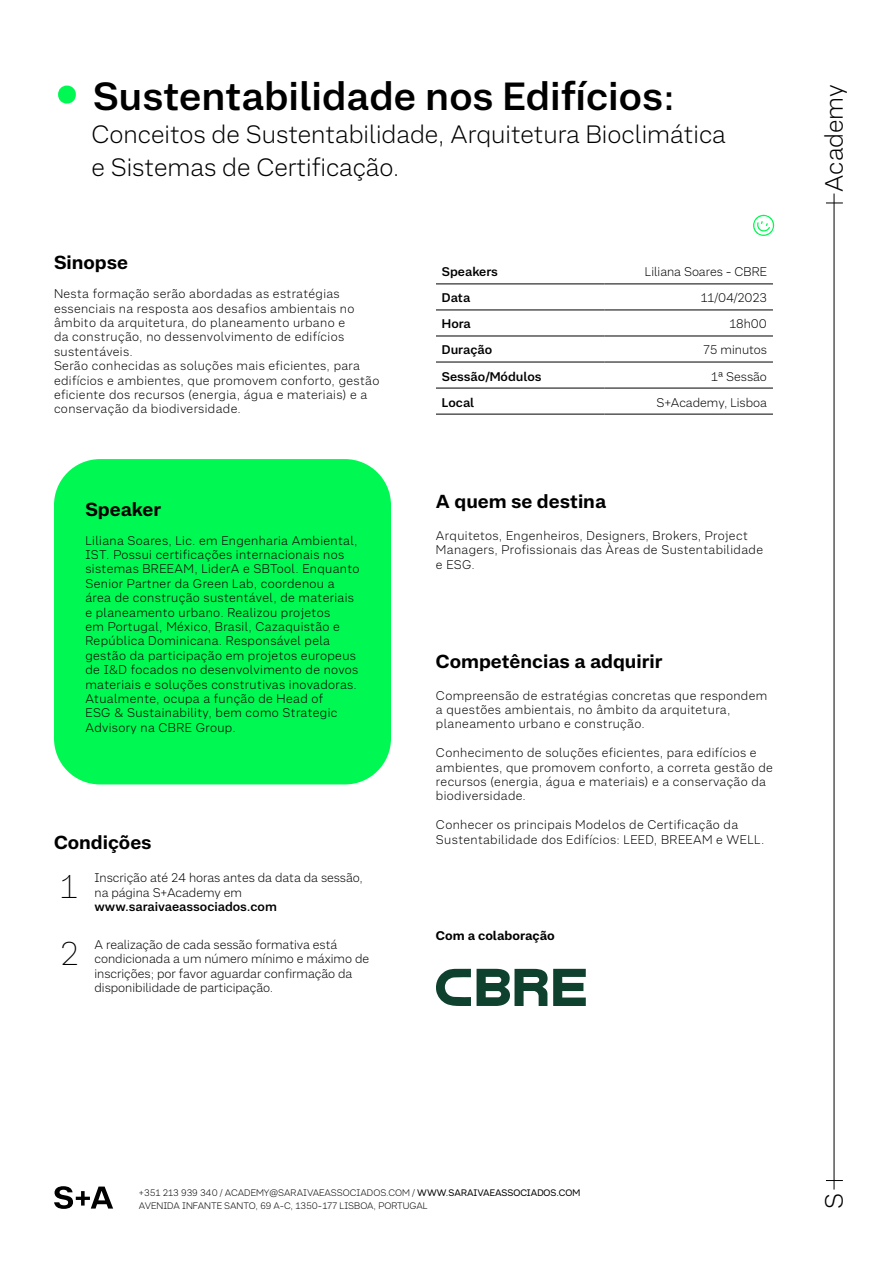
<style>
.page{position:relative;width:893px;height:1263px;background:#fff}
.page>*{position:absolute;margin:0;border:0;box-sizing:border-box;transform-origin:0 0}
.t1{font:500 37.5px "SA25";color:#000}
.t2{font:200 31.5px "SA25";color:#000}
.t3{font:300 24px/33px "SA25";color:#000}
.t4{font:700 18px "SA25";color:#000}
.t5{font:300 12px/14.4px "SA25";letter-spacing:.03em;color:#000}
.t6{font:300 12px/14.4px "SA25";color:#000}
.t7{font:500 12px "SA25";color:#000}
.t8{font:700 12px "SA25";color:#000}
.t9{font:300 9px/13.5px "SA25";color:#000}
.s1{font-weight:700;font-size:54px;color:#00f853}
.s2{font-weight:400}
</style>
<div class="page">
<hr style="left:834px;top:194px;width:1px;height:995px;background:#000">
<svg style="left:826px;top:1180px;width:17px;height:1px"></svg>
<svg style="left:826px;top:203px;width:17px;height:1px"></svg>
<svg style="left:54px;top:1186px;width:59px;height:23px"></svg>
<hr style="left:436px;top:283px;width:168px;height:1px;background:#000">
<hr style="left:604px;top:283px;width:169px;height:1px;background:#000">
<hr style="left:436px;top:310px;width:168px;height:1px;background:#000">
<hr style="left:604px;top:310px;width:169px;height:1px;background:#000">
<hr style="left:436px;top:336px;width:168px;height:1px;background:#000">
<hr style="left:604px;top:336px;width:169px;height:1px;background:#000">
<hr style="left:436px;top:362px;width:168px;height:1px;background:#000">
<hr style="left:604px;top:362px;width:169px;height:1px;background:#000">
<hr style="left:436px;top:388px;width:168px;height:1px;background:#000">
<hr style="left:604px;top:388px;width:169px;height:1px;background:#000">
<hr style="left:436px;top:414px;width:168px;height:1px;background:#000">
<hr style="left:604px;top:414px;width:169px;height:1px;background:#000">
<svg style="left:753px;top:214px;width:22px;height:22px"></svg>
<div style="left:54px;top:459px;width:337px;height:325px;background:#00f853;border-radius:46px"></div>
<svg style="left:436px;top:969px;width:150px;height:37px"></svg>
<h1 class="t1" style="left:54px;top:72px;width:622px"><span class="s1">•</span> Sustentabilidade nos Edifícios:</h1>
<h3 class="t3" style="left:92px;top:117px;width:636px">Conceitos de Sustentabilidade, Arquitetura Bioclimática e Sistemas de Certificação.</h3>
<h3 class="t4" style="left:54px;top:251px;width:75px">Sinopse</h3>
<p class="t5" style="left:54px;top:286px;width:327px">Nesta formação serão abordadas as estratégias essenciais na resposta aos desafios ambientais no âmbito da arquitetura, do planeamento urbano e<br>da construção, no dessenvolvimento de edifícios sustentáveis.<br>Serão conhecidas as soluções mais eficientes, para edifícios e ambientes, que promovem conforto, gestão eficiente dos recursos (energia, água e materiais) e a conservação da biodiversidade.</p>
<h3 class="t4" style="left:85px;top:498px;width:77px">Speaker</h3>
<p class="t5" style="left:85px;top:532px;width:276px">Liliana Soares, Lic. em Engenharia Ambiental, IST. Possui certificações internacionais nos sistemas BREEAM, LiderA e SBTool. Enquanto Senior Partner da Green Lab, coordenou a área de construção sustentável, de materiais e planeamento urbano. Realizou projetos<br>em Portugal, México, Brasil, Cazaquistão e República Dominicana. Responsável pela gestão da participação em projetos europeus de I&amp;D focados no desenvolvimento de novos materiais e soluções construtivas inovadoras.<br>Atualmente, ocupa a função de Head of<br>ESG &amp; Sustainability, bem como Strategic Advisory na CBRE Group.</p>
<h3 class="t4" style="left:54px;top:831px;width:99px">Condições</h3>
<h2 class="t2" style="left:60px;top:866px;width:19px">1</h2>
<p class="t6" style="left:94px;top:870px;width:270px">Inscrição até 24 horas antes da data da sessão, na página S+Academy em</p>
<p class="t7" style="left:94px;top:899px;width:184px">www.saraivaeassociados.com</p>
<h2 class="t2" style="left:60px;top:932px;width:20px">2</h2>
<p class="t6" style="left:94px;top:937px;width:276px">A realização de cada sessão formativa está condicionada a um número mínimo e máximo de inscrições; por favor aguardar confirmação da disponibilidade de participação.</p>
<p class="t7" style="left:442px;top:264px;width:58px">Speakers</p>
<p class="t6" style="left:645px;top:264px;width:124px">Liliana Soares - CBRE</p>
<p class="t7" style="left:442px;top:290px;width:30px">Data</p>
<p class="t5" style="left:701px;top:290px;width:68px">11/04/2023</p>
<p class="t7" style="left:442px;top:316px;width:30px">Hora</p>
<p class="t5" style="left:730px;top:316px;width:39px">18h00</p>
<p class="t7" style="left:442px;top:342px;width:52px">Duração</p>
<p class="t6" style="left:703px;top:342px;width:65px">75 minutos</p>
<p class="t7" style="left:442px;top:368px;width:101px">Sessão/Módulos</p>
<p class="t6" style="left:711px;top:368px;width:57px">1ª Sessão</p>
<p class="t7" style="left:442px;top:394px;width:34px">Local</p>
<p class="t6" style="left:657px;top:394px;width:112px">S+Academy, Lisboa</p>
<h3 class="t4" style="left:436px;top:490px;width:172px">A quem se destina</h3>
<p class="t5" style="left:436px;top:528px;width:329px">Arquitetos, Engenheiros, Designers, Brokers, Project<br>Managers, Profissionais das Àreas de Sustentabilidade e ESG.</p>
<h3 class="t4" style="left:436px;top:650px;width:228px">Competências a adquirir</h3>
<p class="t5" style="left:436px;top:688px;width:333px">Compreensão de estratégias concretas que respondem a questões ambientais, no âmbito da arquitetura, planeamento urbano e construção.</p>
<p class="t5" style="left:436px;top:745px;width:338px">Conhecimento de soluções eficientes, para edifícios e ambientes, que promovem conforto, a correta gestão de recursos (energia, água e materiais) e a conservação da biodiversidade.</p>
<p class="t5" style="left:436px;top:817px;width:330px">Conhecer os principais Modelos de Certificação da<br>Sustentabilidade dos Edifícios: LEED, BREEAM e WELL.</p>
<p class="t8" style="left:436px;top:928px;width:120px">Com a colaboração</p>
<h3 class="t3" style="left:817px;top:192px;width:109px;rotate:-90deg">Academy</h3>
<p class="t9" style="left:139px;top:1185px;width:443px">+351 213 939 340 / ACADEMY@SARAIVAEASSOCIADOS.COM / <span class="s2">WWW.SARAIVAEASSOCIADOS.COM<br></span>AVENIDA INFANTE SANTO, 69 A-C, 1350-177 LISBOA, PORTUGAL</p>
<h3 class="t3" style="left:817px;top:1209px;width:17px;rotate:-90deg">S</h3>
</div>
